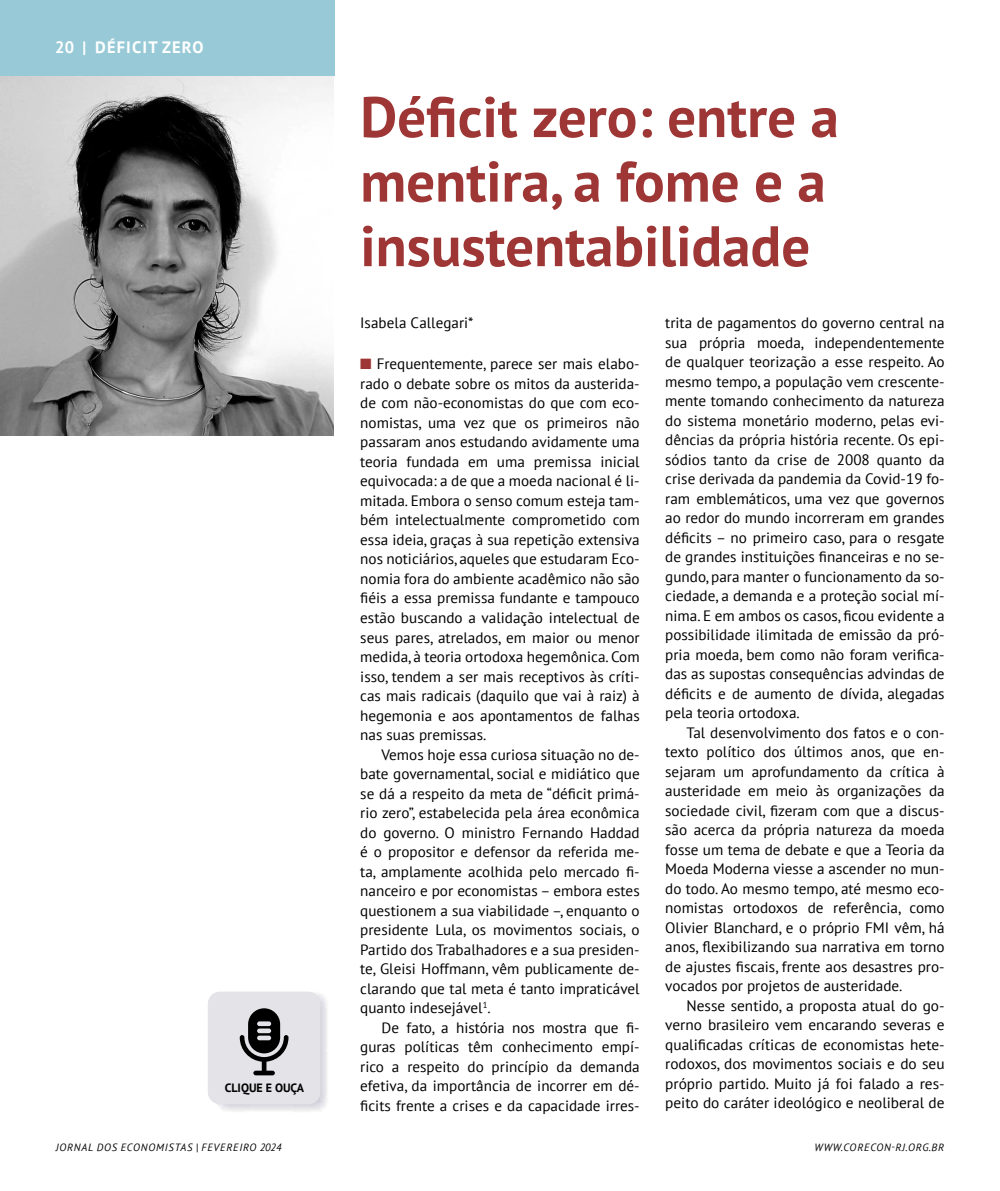
<style>
.page{position:relative;width:1000px;height:1191px;background:#fff}
.page>*{position:absolute;margin:0;border:0;box-sizing:border-box;transform-origin:0 0}
.t1{font:700 57px/64.5px "PT Sans";color:#9d3634}
.t2{font:700 16.5px "PT Sans";letter-spacing:.07em;color:#fff}
.t3{font:15px/19.5px "PT Sans";color:#000;text-align:justify}
.t4{font:700 12px "PT Sans";color:#000}
.t5{font:italic 10.5px "PT Sans";letter-spacing:.08em;color:#000}
.s1{color:#9d3634}
</style>
<div class="page">
<div style="left:0;top:0;width:334px;height:76px;background:#97cad6"></div>
<img style="left:0;top:76px;width:334px;height:359px">
<img style="left:216px;top:993px;width:111px;height:118px">
<div style="left:208px;top:991px;width:112px;height:113px;background:#e3e3e8;border-radius:12px"></div>
<svg style="left:240px;top:1008px;width:48px;height:67px"></svg>
<p class="t2" style="left:55px;top:37px;width:150px">20 | DÉFICIT ZERO</p>
<p class="t4" style="left:225px;top:1079px;width:81px">CLIQUE E OUÇA</p>
<h1 class="t1" style="left:360px;top:84px;width:480px">Déficit zero: entre a mentira, a fome e a insustentabilidade</h1>
<p class="t3" style="left:360px;top:313px;width:115px">Isabela Callegari*</p>
<p class="t3" style="left:360px;top:354px;width:281px"><span class="s1">■</span> Frequentemente, parece ser mais elabo&shy;rado o debate sobre os mitos da austerida&shy;de com não-economistas do que com eco&shy;nomistas, uma vez que os primeiros não passaram anos estudando avidamente uma teoria fundada em uma premissa inicial equivocada: a de que a moeda nacional é li&shy;mitada. Embora o senso comum esteja tam&shy;bém intelectualmente comprometido com essa ideia, graças à sua repetição extensiva nos noticiários, aqueles que estudaram Eco&shy;nomia fora do ambiente acadêmico não são fiéis a essa premissa fundante e tampouco estão buscando a validação intelectual de seus pares, atrelados, em maior ou menor medida, à teoria ortodoxa hegemônica. Com isso, tendem a ser mais receptivos às críti&shy;cas mais radicais (daquilo que vai à raiz) à hegemonia e aos apontamentos de falhas nas suas premissas.</p>
<p class="t3" style="left:360px;top:744px;width:281px;text-indent:21px">Vemos hoje essa curiosa situação no de&shy;bate governamental, social e midiático que se dá a respeito da meta de “déficit primá&shy;rio zero”, estabelecida pela área econômica do governo. O ministro Fernando Haddad é o propositor e defensor da referida me&shy;ta, amplamente acolhida pelo mercado fi&shy;nanceiro e por economistas – embora estes questionem a sua viabilidade –, enquanto o presidente Lula, os movimentos sociais, o Partido dos Trabalhadores e a sua presiden&shy;te, Gleisi Hoffmann, vêm publicamente de&shy;clarando que tal meta é tanto impraticável quanto indesejável<sup>1</sup>.</p>
<p class="t3" style="left:360px;top:1017px;width:281px;text-indent:21px">De fato, a história nos mostra que fi&shy;guras políticas têm conhecimento empí&shy;rico a respeito do princípio da demanda efetiva, da importância de incorrer em dé&shy;ficits frente a crises e da capacidade irres-</p>
<p class="t3" style="left:665px;top:313px;width:281px">trita de pagamentos do governo central na sua própria moeda, independentemente de qualquer teorização a esse respeito. Ao mesmo tempo, a população vem crescente&shy;mente tomando conhecimento da natureza do sistema monetário moderno, pelas evi&shy;dências da própria história recente. Os epi&shy;sódios tanto da crise de 2008 quanto da crise derivada da pandemia da Covid-19 fo&shy;ram emblemáticos, uma vez que governos ao redor do mundo incorreram em grandes déficits – no primeiro caso, para o resgate de grandes instituições financeiras e no se&shy;gundo, para manter o funcionamento da so&shy;ciedade, a demanda e a proteção social mí&shy;nima. E em ambos os casos, ficou evidente a possibilidade ilimitada de emissão da pró&shy;pria moeda, bem como não foram verifica&shy;das as supostas consequências advindas de déficits e de aumento de dívida, alegadas pela teoria ortodoxa.</p>
<p class="t3" style="left:665px;top:722px;width:281px;text-indent:21px">Tal desenvolvimento dos fatos e o con&shy;texto político dos últimos anos, que en&shy;sejaram um aprofundamento da crítica à austeridade em meio às organizações da sociedade civil, fizeram com que a discus&shy;são acerca da própria natureza da moeda fosse um tema de debate e que a Teoria da Moeda Moderna viesse a ascender no mun&shy;do todo. Ao mesmo tempo, até mesmo eco&shy;nomistas ortodoxos de referência, como Olivier Blanchard, e o próprio FMI vêm, há anos, flexibilizando sua narrativa em torno de ajustes fiscais, frente aos desastres pro&shy;vocados por projetos de austeridade.</p>
<p class="t3" style="left:665px;top:995px;width:281px;text-indent:21px">Nesse sentido, a proposta atual do go&shy;verno brasileiro vem encarando severas e qualificadas críticas de economistas hete&shy;rodoxos, dos movimentos sociais e do seu próprio partido. Muito já foi falado a res&shy;peito do caráter ideológico e neoliberal de</p>
<p class="t5" style="left:56px;top:1140px;width:227px">JORNAL DOS ECONOMISTAS | FEVEREIRO 2024</p>
<p class="t5" style="left:814px;top:1140px;width:131px">WWW.CORECON-RJ.ORG.BR</p>
</div>
